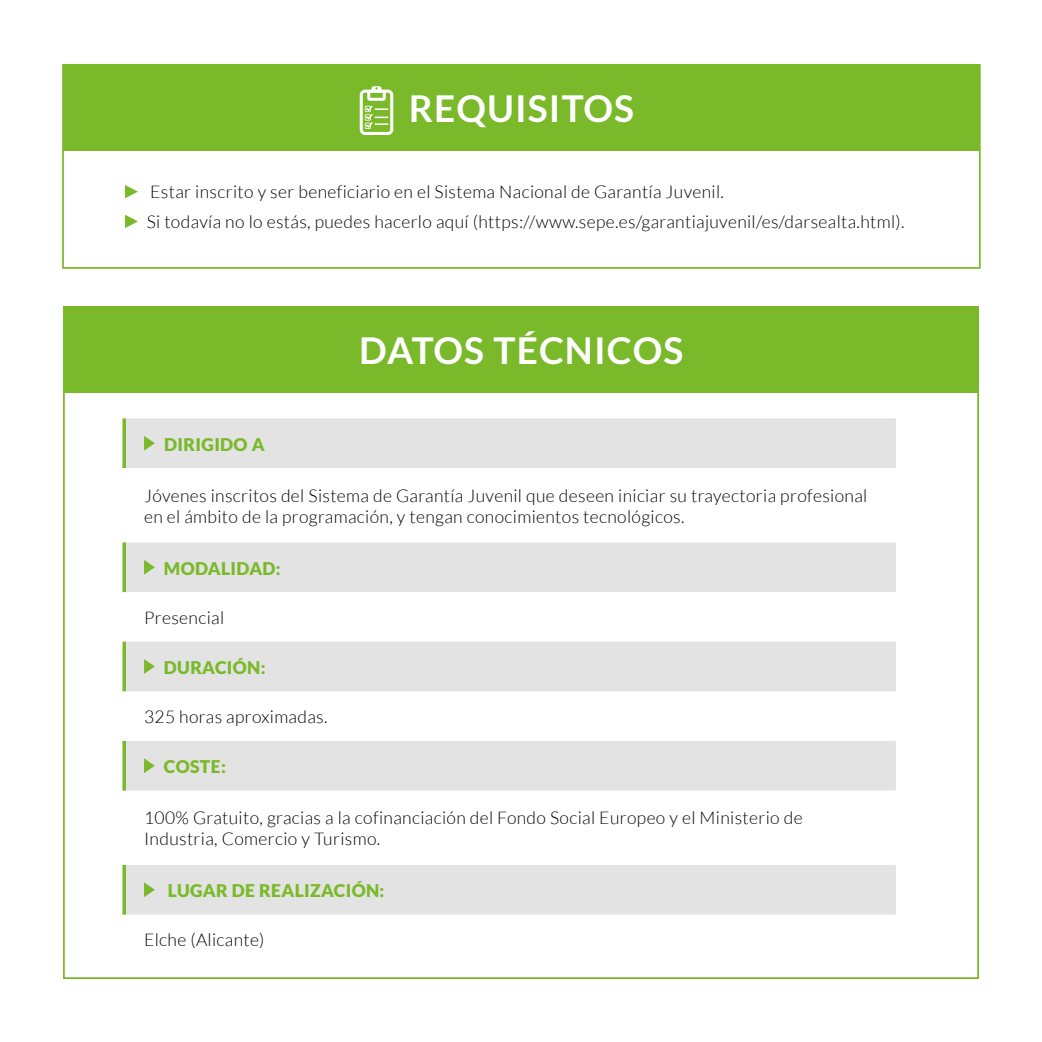
<style>
.page{position:relative;width:1042px;height:1042px;background:#fff}
.page>*{position:absolute;margin:0;border:0;box-sizing:border-box;transform-origin:0 0}
.t1{font:700 37.1px "Lato";letter-spacing:.03em;color:#fff}
.t2{font:300 17.5px/21px "Lato";letter-spacing:.02em;color:#000}
.t3{font:900 17.5px "Lato";letter-spacing:.02em;color:#7ab929}
</style>
<div class="page">
<svg style="left:124px;top:418px;width:772px;height:496px"></svg>
<svg style="left:122px;top:418px;width:4px;height:50px"></svg>
<svg style="left:122px;top:542px;width:4px;height:50px"></svg>
<svg style="left:122px;top:642px;width:4px;height:49px"></svg>
<svg style="left:122px;top:741px;width:4px;height:49px"></svg>
<svg style="left:122px;top:865px;width:4px;height:49px"></svg>
<svg style="left:144px;top:436px;width:11px;height:15px"></svg>
<svg style="left:144px;top:560px;width:11px;height:15px"></svg>
<svg style="left:144px;top:659px;width:11px;height:15px"></svg>
<svg style="left:144px;top:758px;width:11px;height:15px"></svg>
<svg style="left:144px;top:882px;width:11px;height:15px"></svg>
<div style="left:63px;top:65px;width:916px;height:86px;background:#7ab929"></div>
<svg style="left:125px;top:185px;width:13px;height:13px"></svg>
<svg style="left:125px;top:215px;width:13px;height:13px"></svg>
<svg style="left:360px;top:86px;width:33px;height:49px"></svg>
<div style="left:62px;top:64px;width:918px;height:205px;border:2px solid #7ab929"></div>
<div style="left:63px;top:307px;width:916px;height:86px;background:#7ab929"></div>
<h1 class="t1" style="left:409px;top:87px;width:227px">REQUISITOS</h1>
<p class="t2" style="left:147px;top:177px;width:759px;line-height:29.8px">Estar inscrito y ser beneficiario en el Sistema Nacional de Garantía Juvenil.<br>Si todavía no lo estás, puedes hacerlo aquí (https://www.sepe.es/garantiajuvenil/es/darsealta.html).</p>
<h1 class="t1" style="left:359px;top:329px;width:325px">DATOS TÉCNICOS</h1>
<p class="t3" style="left:164px;top:434px;width:102px">DIRIGIDO A</p>
<p class="t2" style="left:144px;top:485px;width:725px">Jóvenes inscritos del Sistema de Garantía Juvenil que deseen iniciar su trayectoria profesional en el ámbito de la programación, y tengan conocimientos tecnológicos.</p>
<p class="t3" style="left:164px;top:558px;width:118px">MODALIDAD:</p>
<p class="t2" style="left:144px;top:607px;width:82px">Presencial</p>
<p class="t3" style="left:164px;top:657px;width:103px">DURACIÓN:</p>
<p class="t2" style="left:144px;top:706px;width:185px">325 horas aproximadas.</p>
<p class="t3" style="left:164px;top:756px;width:63px">COSTE:</p>
<p class="t2" style="left:144px;top:807px;width:660px">100% Gratuito, gracias a la cofinanciación del Fondo Social Europeo y el Ministerio de<br>Industria, Comercio y Turismo.</p>
<p class="t3" style="left:168px;top:880px;width:218px">LUGAR DE REALIZACIÓN:</p>
<p class="t2" style="left:144px;top:930px;width:122px">Elche (Alicante)</p>
</div>
